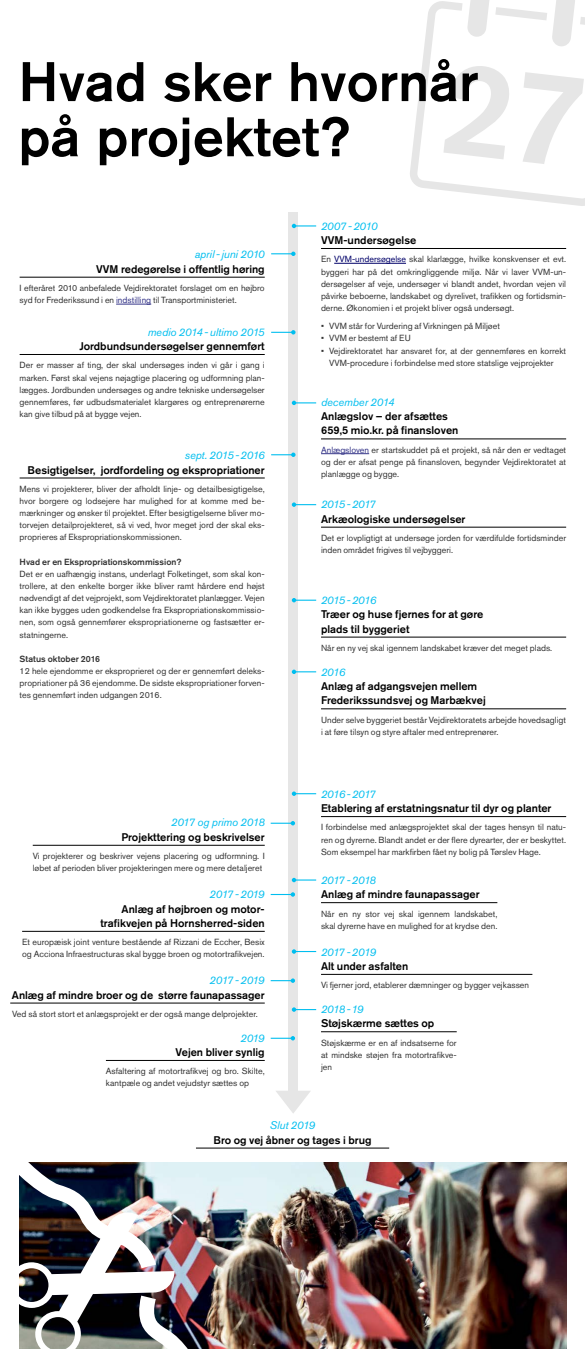
<style>
.page{position:relative;width:585px;height:1367px;background:#fff}
.page>*{position:absolute;margin:0;border:0;box-sizing:border-box;transform-origin:0 0}
.t1{font:500 55.15px/55.1px "Akzidenz Grotesk Std";color:#000}
.t2{font:500 11.05px/14.3px "Akzidenz Grotesk Std";color:#000}
.t3{font:italic 11.05px "Akzidenz Grotesk Std";letter-spacing:-.02em;color:#00beef}
.t4{font:italic 11.05px "Akzidenz Grotesk Std";letter-spacing:-.045em;color:#00beef}
.t5{font:8.8px/12.2px "Akzidenz Grotesk Std";color:#333;text-align:justify}
.t6{font:500 8.8px "Akzidenz Grotesk Std";color:#333}
.s1{color:#333387}
.s2{color:#000069}
</style>
<div class="page">
<img style="left:203px;top:1162px;width:363px;height:186px">
<img style="left:19px;top:1147px;width:184px;height:202px">
<svg style="left:410px;top:1px;width:175px;height:205px"></svg>
<svg style="left:467px;top:0;width:109px;height:47px"></svg>
<hr style="left:196px;top:1148px;width:193px;height:1px;background:#000">
<hr style="left:106px;top:1060px;width:159px;height:1px;background:#000">
<hr style="left:321px;top:1031px;width:136px;height:1px;background:#000">
<hr style="left:10px;top:1003px;width:255px;height:1px;background:#000">
<hr style="left:321px;top:974px;width:211px;height:1px;background:#000">
<hr style="left:33px;top:845px;width:232px;height:1px;background:#000">
<hr style="left:321px;top:902px;width:176px;height:1px;background:#000">
<div style="left:289px;top:212px;width:9px;height:893px;background:#e6e6e6"></div>
<hr style="left:321px;top:248px;width:245px;height:1px;background:#000">
<hr style="left:334px;top:263px;width:72px;height:1px;background:#000069">
<hr style="left:20px;top:277px;width:245px;height:1px;background:#000">
<hr style="left:116px;top:304px;width:35px;height:1px;background:#333387">
<hr style="left:321px;top:439px;width:245px;height:1px;background:#000">
<hr style="left:321px;top:453px;width:48px;height:1px;background:#333387">
<hr style="left:20px;top:354px;width:245px;height:1px;background:#000">
<hr style="left:20px;top:478px;width:245px;height:1px;background:#000">
<hr style="left:321px;top:527px;width:245px;height:1px;background:#000">
<hr style="left:321px;top:637px;width:245px;height:1px;background:#000">
<hr style="left:321px;top:708px;width:245px;height:1px;background:#000">
<hr style="left:22px;top:931px;width:243px;height:1px;background:#000">
<hr style="left:321px;top:816px;width:245px;height:1px;background:#000">
<svg style="left:292px;top:224px;width:24px;height:4px"></svg>
<svg style="left:292px;top:401px;width:24px;height:4px"></svg>
<svg style="left:292px;top:502px;width:24px;height:5px"></svg>
<hr style="left:294px;top:599px;width:22px;height:2px;background:#00beef">
<svg style="left:292px;top:598px;width:4px;height:4px"></svg>
<svg style="left:292px;top:669px;width:24px;height:5px"></svg>
<svg style="left:292px;top:791px;width:24px;height:5px"></svg>
<svg style="left:292px;top:878px;width:24px;height:4px"></svg>
<svg style="left:292px;top:949px;width:24px;height:4px"></svg>
<svg style="left:292px;top:1007px;width:24px;height:4px"></svg>
<svg style="left:271px;top:821px;width:24px;height:4px"></svg>
<svg style="left:271px;top:978px;width:24px;height:5px"></svg>
<svg style="left:271px;top:1036px;width:24px;height:4px"></svg>
<svg style="left:271px;top:892px;width:24px;height:4px"></svg>
<svg style="left:271px;top:252px;width:25px;height:4px"></svg>
<svg style="left:271px;top:330px;width:25px;height:4px"></svg>
<svg style="left:271px;top:452px;width:25px;height:5px"></svg>
<svg style="left:276px;top:1090px;width:35px;height:23px"></svg>
<h1 class="t1" style="left:18px;top:53px;width:462px">Hvad sker hvornår på projektet?</h1>
<p class="t3" style="left:195px;top:248px;width:71px">april-juni 2010</p>
<p class="t2" style="left:96px;top:261px;width:170px">VVM redegørelse i offentlig høring</p>
<p class="t5" style="left:20px;top:282px;width:247px">I efteråret 2010 anbefalede Vejdirektoratet forslaget om en højbro syd for Frederikssund i en <span class="s1">indstilling</span> til Transportministeriet.</p>
<p class="t3" style="left:148px;top:325px;width:119px">medio 2014-ultimo 2015</p>
<p class="t2" style="left:79px;top:339px;width:187px">Jordbundsundersøgelser gennemført</p>
<p class="t5" style="left:20px;top:359px;width:247px">Der er masser af ting, der skal undersøges inden vi går i gang i marken. Først skal vejens nøjagtige placering og udformning plan&shy;lægges. Jordbunden undersøges og andre tekniske undersøgelser gennemføres, før udbudsmaterialet klargøres og entreprenørerne kan give tilbud på at bygge vejen.</p>
<p class="t3" style="left:185px;top:449px;width:81px">sept. 2015-2016</p>
<p class="t2" style="left:28px;top:462px;width:239px">Besigtigelser, jordfordeling og ekspropriationer</p>
<p class="t5" style="left:20px;top:483px;width:247px">Mens vi projekterer, bliver der afholdt linje- og detailbesigtigelse, hvor borgere og lodsejere har mulighed for at komme med be&shy;mærkninger og ønsker til projektet. Efter besigtigelserne bliver mo&shy;torvejen detailprojekteret, så vi ved, hvor meget jord der skal eks&shy;proprieres af Ekspropriationskommissionen.</p>
<p class="t6" style="left:20px;top:556px;width:163px">Hvad er en Ekspropriationskommission?</p>
<p class="t5" style="left:20px;top:567px;width:247px">Det er en uafhængig instans, underlagt Folketinget, som skal kon&shy;trollere, at den enkelte borger ikke bliver ramt hårdere end højst nødvendigt af det vejprojekt, som Vejdirektoratet planlægger. Vejen kan ikke bygges uden godkendelse fra Ekspropriationskommissio&shy;nen, som også gennemfører ekspropriationerne og fastsætter er&shy;statningerne.</p>
<p class="t6" style="left:20px;top:653px;width:82px">Status oktober 2016</p>
<p class="t5" style="left:20px;top:665px;width:247px">12 hele ejendomme er eksproprieret og der er gennemført deleks&shy;propriationer på 36 ejendomme. De sidste ekspropriationer forven&shy;tes gennemført inden udgangen 2016.</p>
<p class="t3" style="left:171px;top:816px;width:95px">2017 og primo 2018</p>
<p class="t2" style="left:121px;top:829px;width:145px">Projekttering og beskrivelser</p>
<p class="t5" style="left:33px;top:850px;width:233px">Vi projekterer og beskriver vejens placering og udformning. I løbet af perioden bliver projekteringen mere og mere detaljeret</p>
<p class="t4" style="left:210px;top:887px;width:57px">2017 - 2019</p>
<p class="t2" style="left:101px;top:901px;width:166px;text-align:right">Anlæg af højbroen og motor&shy;trafikvejen på Hornsherred-siden</p>
<p class="t5" style="left:22px;top:936px;width:244px">Et europæisk joint venture bestående af Rizzani de Eccher, Besix og Acciona Infraestructuras skal bygge broen og motortrafikvejen.</p>
<p class="t4" style="left:210px;top:973px;width:57px">2017 - 2019</p>
<p class="t2" style="left:12px;top:987px;width:254px">Anlæg af mindre broer og de større faunapassager</p>
<p class="t5" style="left:12px;top:1007px;width:247px">Ved så stort stort et anlægsprojekt er der også mange delprojekter.</p>
<p class="t3" style="left:240px;top:1031px;width:26px">2019</p>
<p class="t2" style="left:176px;top:1044px;width:91px">Vejen bliver synlig</p>
<p class="t5" style="left:106px;top:1065px;width:160px">Asfaltering af motortrafikvej og bro. Skilte, kantpæle og andet vejudstyr sættes op</p>
<p class="t3" style="left:321px;top:219px;width:58px">2007-2010</p>
<p class="t2" style="left:321px;top:233px;width:97px">VVM-undersøgelse</p>
<p class="t5" style="left:321px;top:253px;width:247px">En <span class="s2">VVM-undersøgelse</span> skal klarlægge, hvilke konskvenser et evt. byggeri har på det omkringliggende miljø. Når vi laver VVM-un&shy;dersøgelser af veje, undersøger vi blandt andet, hvordan vejen vil påvirke beboerne, landskabet og dyrelivet, trafikken og fortidsmin&shy;derne. Økonomien i et projekt bliver også undersøgt.</p>
<p class="t5" style="left:321px;top:320px;width:180px">• VVM står for Vurdering af Virkningen på Miljøet</p>
<p class="t5" style="left:321px;top:332px;width:91px">• VVM er bestemt af EU</p>
<p class="t5" style="left:321px;top:344px;width:247px;text-align:center">• Vejdirektoratet har ansvaret for, at der gennemføres en korrekt<br>VVM-procedure i forbindelse med store statslige vejprojekter</p>
<p class="t3" style="left:321px;top:395px;width:75px">december 2014</p>
<p class="t2" style="left:321px;top:409px;width:139px">Anlægslov – der afsættes<br>659,5 mio.kr. på finansloven</p>
<p class="t5" style="left:321px;top:443px;width:247px"><span class="s1">Anlægsloven</span> er startskuddet på et projekt, så når den er vedtaget og der er afsat penge på finansloven, begynder Vejdirektoratet at planlægge og bygge.</p>
<p class="t4" style="left:321px;top:498px;width:57px">2015 - 2017</p>
<p class="t2" style="left:321px;top:511px;width:146px">Arkæologiske undersøgelser</p>
<p class="t5" style="left:321px;top:532px;width:247px">Det er lovpligtigt at undersøge jorden for værdifulde fortidsminder inden området frigives til vejbyggeri.</p>
<p class="t4" style="left:321px;top:593px;width:57px">2015 - 2016</p>
<p class="t2" style="left:321px;top:607px;width:164px">Træer og huse fjernes for at gøre plads til byggeriet</p>
<p class="t5" style="left:321px;top:642px;width:233px">Når en ny vej skal igennem landskabet kræver det meget plads.</p>
<p class="t3" style="left:321px;top:665px;width:26px">2016</p>
<p class="t2" style="left:321px;top:678px;width:166px">Anlæg af adgangsvejen mellem<br>Frederikssundsvej og Marbækvej</p>
<p class="t5" style="left:321px;top:713px;width:247px">Under selve byggeriet består Vejdirektoratets arbejde hovedsagligt i at føre tilsyn og styre aftaler med entreprenører.</p>
<p class="t4" style="left:321px;top:787px;width:56px">2016 - 2017</p>
<p class="t2" style="left:321px;top:801px;width:232px">Etablering af erstatningsnatur til dyr og planter</p>
<p class="t5" style="left:321px;top:821px;width:247px">I forbindelse med anlægsprojektet skal der tages hensyn til natu&shy;ren og dyrerne. Blandt andet er der flere dyrearter, der er beskyttet.<br>Som eksempel har markfirben fået ny bolig på Tørslev Hage.</p>
<p class="t4" style="left:321px;top:873px;width:57px">2017 - 2018</p>
<p class="t2" style="left:321px;top:887px;width:160px">Anlæg af mindre faunapassager</p>
<p class="t5" style="left:321px;top:907px;width:178px">Når en ny stor vej skal igennem landskabet, skal dyrerne have en mulighed for at krydse den.</p>
<p class="t4" style="left:321px;top:945px;width:57px">2017 - 2019</p>
<p class="t2" style="left:321px;top:958px;width:89px">Alt under asfalten</p>
<p class="t5" style="left:321px;top:979px;width:210px">Vi fjerner jord, etablerer dæmninger og bygger vejkassen</p>
<p class="t3" style="left:321px;top:1002px;width:44px">2018 -19</p>
<p class="t2" style="left:321px;top:1016px;width:115px">Støjskærme sættes op</p>
<p class="t5" style="left:321px;top:1036px;width:137px">Støjskærme er en af indsatserne for at mindske støjen fra motortrafikve&shy;jen</p>
<p class="t3" style="left:270px;top:1118px;width:47px">Slut 2019</p>
<p class="t2" style="left:214px;top:1132px;width:160px">Bro og vej åbner og tages i brug</p>
</div>
